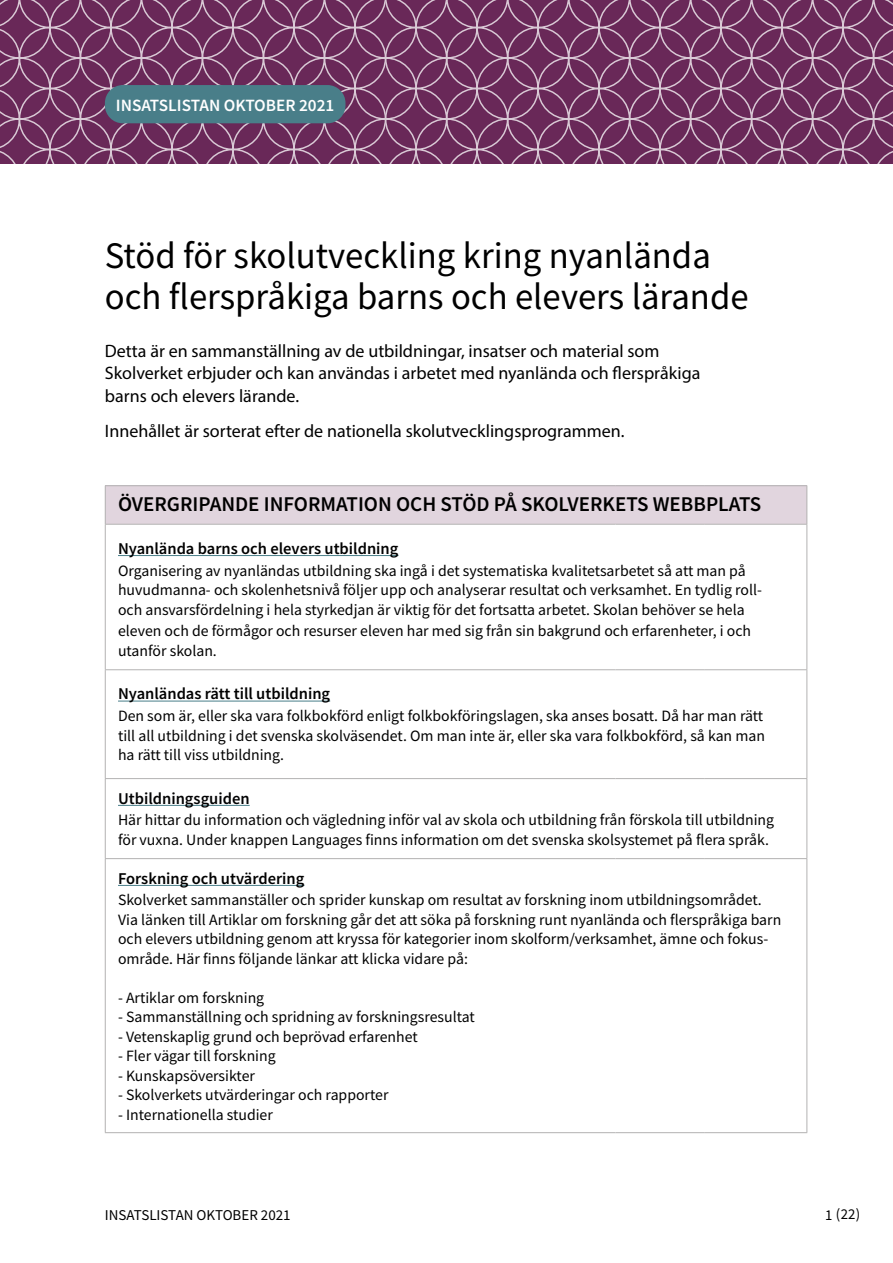
<style>
.page{position:relative;width:893px;height:1263px;background:#fff}
.page>*{position:absolute;margin:0;border:0;box-sizing:border-box;transform-origin:0 0}
.t1{font:37.5px/40.5px "Source Sans Pro";color:#000}
.t2{font:600 21px "Source Sans Pro";color:#000}
.t3{font:18px/22.5px "Myriad Pro";color:#000}
.t4{font:600 17.25px "Source Sans Pro";color:#fff}
.t5{font:600 16.5px "Source Sans Pro";color:#000}
.t6{font:600 16.5px "Source Sans Pro";color:#020203}
.t7{font:15.75px/19.5px "Source Sans Pro";color:#000}
.t8{font:15px "Source Sans Pro";color:#000}
</style>
<div class="page">
<div style="left:105px;top:486px;width:702px;height:38px;background:#e1d5de"></div>
<hr style="left:105px;top:485px;width:510px;height:1px;background:#b3b2b2">
<hr style="left:105px;top:486px;width:1px;height:38px;background:#b3b2b2">
<hr style="left:615px;top:485px;width:90px;height:1px;background:#b3b2b2">
<hr style="left:705px;top:485px;width:102px;height:1px;background:#b3b2b2">
<hr style="left:806px;top:486px;width:1px;height:38px;background:#b3b2b2">
<hr style="left:105px;top:524px;width:510px;height:1px;background:#b3b2b2">
<hr style="left:105px;top:525px;width:1px;height:144px;background:#b3b2b2">
<hr style="left:615px;top:524px;width:90px;height:1px;background:#b3b2b2">
<hr style="left:705px;top:524px;width:102px;height:1px;background:#b3b2b2">
<hr style="left:806px;top:525px;width:1px;height:144px;background:#b3b2b2">
<hr style="left:105px;top:669px;width:510px;height:1px;background:#b3b2b2">
<hr style="left:105px;top:670px;width:1px;height:108px;background:#b3b2b2">
<hr style="left:615px;top:669px;width:90px;height:1px;background:#b3b2b2">
<hr style="left:705px;top:669px;width:102px;height:1px;background:#b3b2b2">
<hr style="left:806px;top:670px;width:1px;height:108px;background:#b3b2b2">
<hr style="left:105px;top:779px;width:1px;height:79px;background:#b3b2b2">
<hr style="left:806px;top:779px;width:1px;height:79px;background:#b3b2b2">
<hr style="left:105px;top:859px;width:1px;height:273px;background:#b3b2b2">
<hr style="left:806px;top:859px;width:1px;height:273px;background:#b3b2b2">
<hr style="left:105px;top:1132px;width:510px;height:1px;background:#b3b2b2">
<hr style="left:615px;top:1132px;width:90px;height:1px;background:#b3b2b2">
<hr style="left:705px;top:1132px;width:102px;height:1px;background:#b3b2b2">
<hr style="left:105px;top:778px;width:510px;height:1px;background:#b3b2b2">
<hr style="left:615px;top:778px;width:90px;height:1px;background:#b3b2b2">
<hr style="left:705px;top:778px;width:102px;height:1px;background:#b3b2b2">
<hr style="left:105px;top:858px;width:510px;height:1px;background:#b3b2b2">
<hr style="left:615px;top:858px;width:90px;height:1px;background:#b3b2b2">
<hr style="left:705px;top:858px;width:102px;height:1px;background:#b3b2b2">
<hr style="left:118px;top:555px;width:280px;height:1px;background:#497e89">
<hr style="left:118px;top:701px;width:212px;height:1px;background:#497e89">
<hr style="left:118px;top:805px;width:132px;height:1px;background:#497e89">
<hr style="left:118px;top:885px;width:186px;height:1px;background:#497e89">
<svg style="left:0;top:0;width:893px;height:164px"></svg>
<div style="left:105px;top:85px;width:240px;height:38px;background:#497e89;border-radius:18px"></div>
<p class="t4" style="left:116px;top:94px;width:220px">INSATSLISTAN OKTOBER 2021</p>
<h1 class="t1" style="left:105px;top:235px;width:645px">Stöd för skolutveckling kring nyanlända och flerspråkiga barns och elevers lärande</h1>
<p class="t3" style="left:105px;top:339px;width:597px">Detta är en sammanställning av de utbildningar, insatser och material som<br>Skolverket erbjuder och kan användas i arbetet med nyanlända och flerspråkiga barns och elevers lärande.</p>
<p class="t3" style="left:105px;top:419px;width:521px">Innehållet är sorterat efter de nationella skolutvecklingsprogrammen.</p>
<p class="t2" style="left:118px;top:491px;width:645px">ÖVERGRIPANDE INFORMATION OCH STÖD PÅ SKOLVERKETS WEBBPLATS</p>
<p class="t5" style="left:118px;top:538px;width:282px">Nyanlända barns och elevers utbildning</p>
<p class="t7" style="left:118px;top:560px;width:645px;line-height:20.1px">Organisering av nyanländas utbildning ska ingå i det systematiska kvalitetsarbetet så att man på huvudmanna- och skolenhetsnivå följer upp och analyserar resultat och verksamhet. En tydlig roll&shy;och ansvarsfördelning i hela styrkedjan är viktig för det fortsatta arbetet. Skolan behöver se hela eleven och de förmågor och resurser eleven har med sig från sin bakgrund och erfarenheter, i och utanför skolan.</p>
<p class="t5" style="left:118px;top:683px;width:214px">Nyanländas rätt till utbildning</p>
<p class="t7" style="left:118px;top:706px;width:648px;text-align:justify">Den som är, eller ska vara folkbokförd enligt folkbokföringslagen, ska anses bosatt. Då har man rätt till all utbildning i det svenska skolväsendet. Om man inte är, eller ska vara folkbokförd, så kan man ha rätt till viss utbildning.</p>
<p class="t6" style="left:118px;top:787px;width:133px">Utbildningsguiden</p>
<p class="t7" style="left:118px;top:810px;width:658px">Här hittar du information och vägledning inför val av skola och utbildning från förskola till utbildning för vuxna. Under knappen Languages finns information om det svenska skolsystemet på flera språk.</p>
<p class="t5" style="left:118px;top:867px;width:188px">Forskning och utvärdering</p>
<p class="t7" style="left:118px;top:890px;width:665px">Skolverket sammanställer och sprider kunskap om resultat av forskning inom utbildningsområdet.<br>Via länken till Artiklar om forskning går det att söka på forskning runt nyanlända och flerspråkiga barn och elevers utbildning genom att kryssa för kategorier inom skolform/verksamhet, ämne och fokus&shy;område. Här finns följande länkar att klicka vidare på:</p>
<p class="t7" style="left:118px;top:988px;width:148px">- Artiklar om forskning</p>
<p class="t7" style="left:118px;top:1007px;width:358px">- Sammanställning och spridning av forskningsresultat</p>
<p class="t7" style="left:118px;top:1027px;width:301px">- Vetenskaplig grund och beprövad erfarenhet</p>
<p class="t7" style="left:118px;top:1046px;width:159px">- Fler vägar till forskning</p>
<p class="t7" style="left:118px;top:1066px;width:138px">- Kunskapsöversikter</p>
<p class="t7" style="left:118px;top:1085px;width:272px">- Skolverkets utvärderingar och rapporter</p>
<p class="t7" style="left:118px;top:1105px;width:156px">- Internationella studier</p>
<p class="t8" style="left:105px;top:1205px;width:187px">INSATSLISTAN OKTOBER 2021</p>
<p class="t8" style="left:825px;top:1204px;width:37px">1 (22)</p>
</div>
